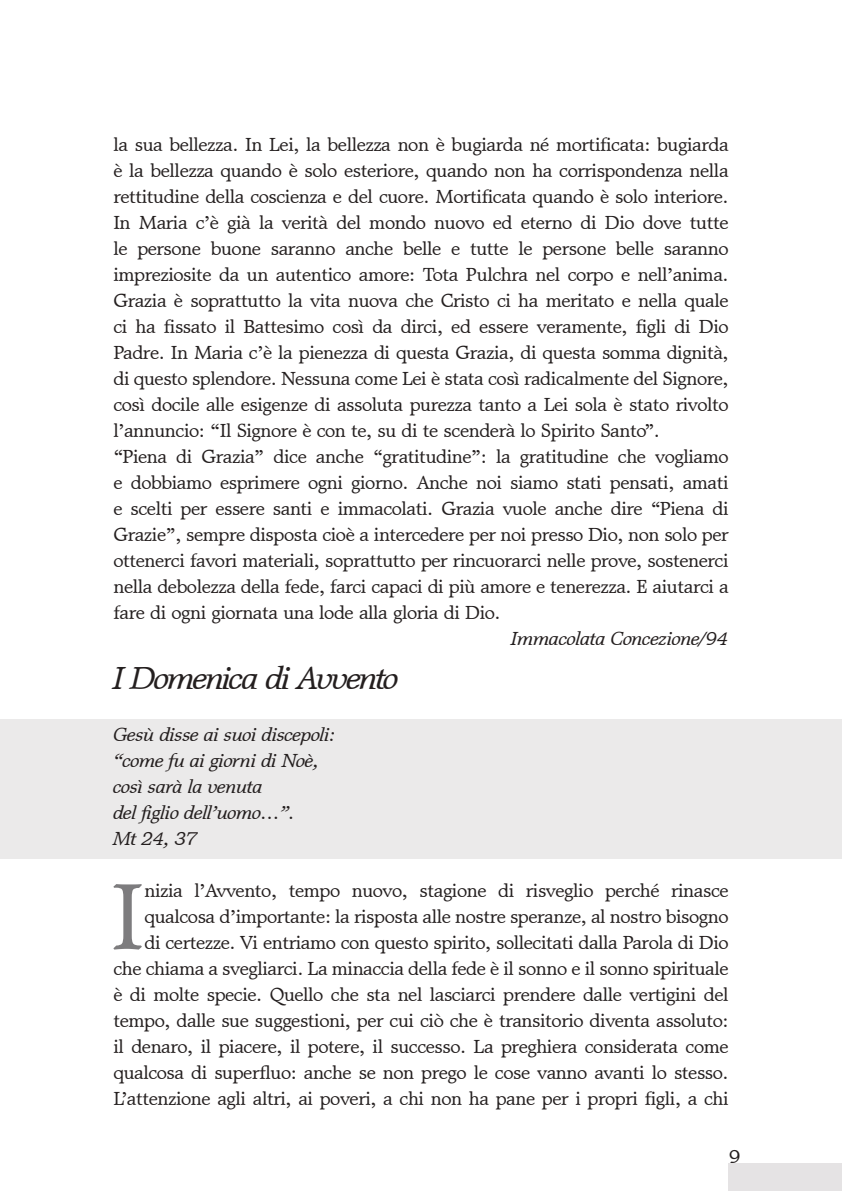
<style>
.page{position:relative;width:842px;height:1191px;background:#fff}
.page>*{position:absolute;margin:0;border:0;box-sizing:border-box;transform-origin:0 0}
.t1{font:95px "Matt Antique BT";color:#7d7c7e}
.t2{font:italic 32px "Matt Antique BT";letter-spacing:-.065em;color:#241f1f}
.t3{font:19px/26px "Matt Antique BT";letter-spacing:-.025em;color:#241f1f;text-align:right}
.t4{font:italic 19px/26px "Matt Antique BT";letter-spacing:-.025em;color:#241f1f}
</style>
<div class="page">
<div style="left:729px;top:1163px;width:113px;height:28px;background:#e5e3e4"></div>
<div style="left:0;top:719px;width:842px;height:139px;background:#ebeaea"></div>
<p class="t3" style="left:113px;top:131px;width:617px;text-align:left">la sua bellezza. In Lei, la bellezza non è bugiarda né mortificata: bugiarda è la bellezza quando è solo esteriore, quando non ha corrispondenza nella rettitudine della coscienza e del cuore. Mortificata quando è solo interiore.<br>In Maria c’è già la verità del mondo nuovo ed eterno di Dio dove tutte le persone buone saranno anche belle e tutte le persone belle saranno impreziosite da un autentico amore: Tota Pulchra nel corpo e nell’anima.<br>Grazia è soprattutto la vita nuova che Cristo ci ha meritato e nella quale ci ha fissato il Battesimo così da dirci, ed essere veramente, figli di Dio Padre. In Maria c’è la pienezza di questa Grazia, di questa somma dignità, di questo splendore. Nessuna come Lei è stata così radicalmente del Signore, così docile alle esigenze di assoluta purezza tanto a Lei sola è stato rivolto l’annuncio: “Il Signore è con te, su di te scenderà lo Spirito Santo”.<br>“Piena di Grazia” dice anche “gratitudine”: la gratitudine che vogliamo e dobbiamo esprimere ogni giorno. Anche noi siamo stati pensati, amati e scelti per essere santi e immacolati. Grazia vuole anche dire “Piena di Grazie”, sempre disposta cioè a intercedere per noi presso Dio, non solo per ottenerci favori materiali, soprattutto per rincuorarci nelle prove, sostenerci nella debolezza della fede, farci capaci di più amore e tenerezza. E aiutarci a fare di ogni giornata una lode alla gloria di Dio.</p>
<p class="t4" style="left:511px;top:625px;width:219px">Immacolata Concezione/94</p>
<h2 class="t2" style="left:113px;top:658px;width:287px">I Domenica di Avvento</h2>
<p class="t4" style="left:113px;top:721px;width:224px">Gesù disse ai suoi discepoli: “come fu ai giorni di Noè, così sarà la venuta<br>del figlio dell’uomo…”.<br>Mt 24, 37</p>
<h1 class="t1" style="left:111px;top:857px;width:35px">I</h1>
<p class="t3" style="left:113px;top:877px;width:617px">nizia l’Avvento, tempo nuovo, stagione di risveglio perché rinasce qualcosa d’importante: la risposta alle nostre speranze, al nostro bisogno<br>di certezze. Vi entriamo con questo spirito, sollecitati dalla Parola di Dio che chiama a svegliarci. La minaccia della fede è il sonno e il sonno spirituale è di molte specie. Quello che sta nel lasciarci prendere dalle vertigini del tempo, dalle sue suggestioni, per cui ciò che è transitorio diventa assoluto: il denaro, il piacere, il potere, il successo. La preghiera considerata come qualcosa di superfluo: anche se non prego le cose vanno avanti lo stesso.<br>L’attenzione agli altri, ai poveri, a chi non ha pane per i propri figli, a chi</p>
<p class="t3" style="left:729px;top:1143px;width:14px">9</p>
</div>
